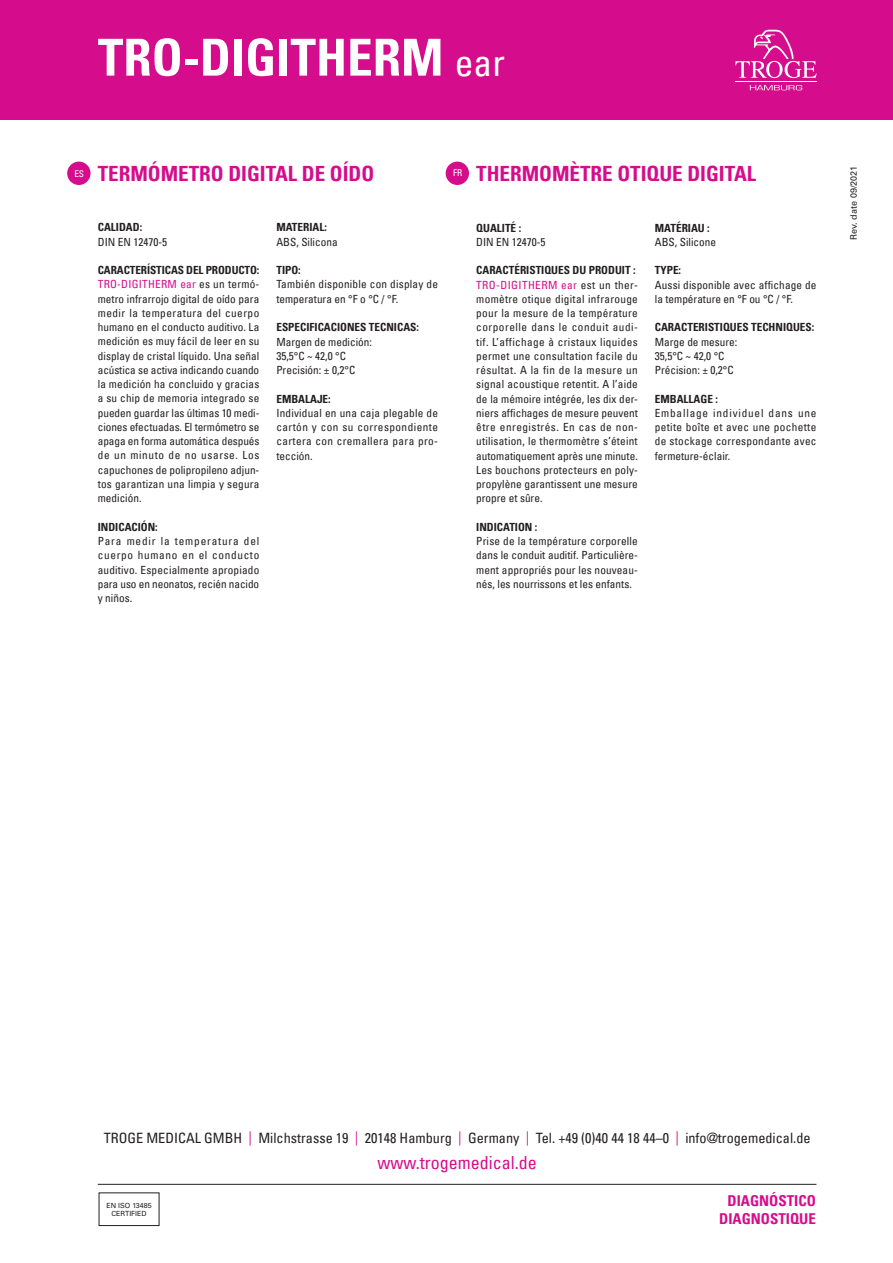
<style>
.page{position:relative;width:893px;height:1263px;background:#fff}
.page>*{position:absolute;margin:0;border:0;box-sizing:border-box;transform-origin:0 0}
.t1{font:51px "Univers Com 67 Bold Cond";color:#fff}
.t2{font:21px "Univers Com 67 Bold Cond";color:#d50d8c}
.t3{font:condensed 18px "Univers Com 57";color:#d50d8c}
.t4{font:15px/18px "Univers Com 67 Bold Cond";color:#d50d8c;text-align:center}
.t5{font:condensed 14.25px "Univers Com 57";color:#231f20}
.t6{font:condensed 11.25px/14.2px "Univers Com 57";color:#231f20;text-align:justify}
.t7{font:11.25px "Univers Com 67 Bold Cond";color:#231f20}
.t8{font:condensed 11.25px/14.2px "Univers Com 57";letter-spacing:.02em;color:#231f20}
.t9{font:condensed 9.3px "Univers Com 57";color:#fff}
.t10{font:9px "Univers LT Pro 55 Roman";color:#231f20}
.t11{font:7.05px/8.4px "Univers LT Pro 55 Roman";color:#231f20;text-align:center}
.s1{font-family:"Univers Com 57";font-stretch:condensed;font-size:37.5px}
.s2{color:#d50d8c}
</style>
<div class="page">
<div style="left:0;top:0;width:893px;height:119px;background:#d50d8c"></div>
<hr style="left:98px;top:1184px;width:718px;height:1px;background:#231f20">
<div style="left:67px;top:162px;width:24px;height:23px;background:#d50d8c;border-radius:50%"></div>
<div style="left:446px;top:162px;width:23px;height:23px;background:#d50d8c;border-radius:50%"></div>
<hr style="left:735px;top:81px;width:82px;height:1px;background:#fff">
<svg style="left:750px;top:85px;width:52px;height:5px"></svg>
<svg style="left:735px;top:30px;width:82px;height:48px"></svg>
<div style="left:99px;top:1192px;width:60px;height:34px;border:1px solid #231f20"></div>
<h1 class="t1" style="left:98px;top:26px;width:408px">TRO-DIGITHERM <span class="s1">ear</span></h1>
<h2 class="t2" style="left:98px;top:161px;width:278px">TERMÓMETRO DIGITAL DE OÍDO</h2>
<h2 class="t2" style="left:476px;top:161px;width:281px">THERMOMÈTRE OTIQUE DIGITAL</h2>
<p class="t9" style="left:74px;top:167px;width:11px">ES</p>
<p class="t9" style="left:453px;top:167px;width:11px">FR</p>
<p class="t7" style="left:98px;top:220px;width:46px">CALIDAD:</p>
<p class="t6" style="left:98px;top:234px;width:71px">DIN EN 12470-5</p>
<p class="t7" style="left:98px;top:263px;width:163px">CARACTERÍSTICAS DEL PRODUCTO:</p>
<p class="t6" style="left:98px;top:277px;width:163px"><span class="s2">TRO-DIGITHERM ear</span> es un termó&shy;metro infrarrojo digital de oído para medir la temperatura del cuerpo humano en el conducto auditivo. La medición es muy fácil de leer en su display de cristal líquido. Una señal acústica se activa indicando cuando la medición ha concluido y gracias a su chip de memoria integrado se pueden guardar las últimas 10 medi&shy;ciones efectuadas. El termómetro se apaga en forma automática después de un minuto de no usarse. Los capuchones de polipropileno adjun&shy;tos garantizan una limpia y segura medición.</p>
<p class="t7" style="left:98px;top:520px;width:62px">INDICACIÓN:</p>
<p class="t6" style="left:98px;top:534px;width:163px">Para medir la temperatura del cuerpo humano en el conducto auditivo. Especialmente apropiado para uso en neonatos, recién nacido y niños.</p>
<p class="t7" style="left:276px;top:221px;width:52px">MATERIAL:</p>
<p class="t6" style="left:276px;top:234px;width:63px">ABS, Silicona</p>
<p class="t7" style="left:276px;top:263px;width:26px">TIPO:</p>
<p class="t8" style="left:276px;top:277px;width:163px">También disponible con display de temperatura en °F o °C / °F.</p>
<p class="t7" style="left:276px;top:320px;width:144px">ESPECIFICACIONES TECNICAS:</p>
<p class="t6" style="left:276px;top:334px;width:97px;text-align:left">Margen de medición:<br>35,5°C ~ 42,0 °C<br>Precisión: ± 0,2°C</p>
<p class="t7" style="left:276px;top:392px;width:56px">EMBALAJE:</p>
<p class="t6" style="left:276px;top:405px;width:163px">Individual en una caja plegable de cartón y con su correspondiente cartera con cremallera para pro&shy;tección.</p>
<p class="t7" style="left:476px;top:221px;width:46px">QUALITÉ :</p>
<p class="t6" style="left:476px;top:234px;width:71px">DIN EN 12470-5</p>
<p class="t7" style="left:476px;top:263px;width:161px">CARACTÉRISTIQUES DU PRODUIT :</p>
<p class="t6" style="left:476px;top:277px;width:163px"><span class="s2">TRO-DIGITHERM ear</span> est un ther&shy;momètre otique digital infrarouge pour la mesure de la température corporelle dans le conduit audi&shy;tif. L’affichage à cristaux liquides permet une consultation facile du résultat. A la fin de la mesure un signal acoustique retentit. A l’aide de la mémoire intégrée, les dix der&shy;niers affichages de mesure peuvent être enregistrés. En cas de non&shy;utilisation, le thermomètre s’éteint automatiquement après une minute.<br>Les bouchons protecteurs en poly&shy;propylène garantissent une mesure propre et sûre.</p>
<p class="t7" style="left:476px;top:520px;width:63px">INDICATION :</p>
<p class="t6" style="left:476px;top:534px;width:163px">Prise de la température corporelle dans le conduit auditif. Particulière&shy;ment appropriés pour les nouveau&shy;nés, les nourrissons et les enfants.</p>
<p class="t7" style="left:655px;top:221px;width:56px">MATÉRIAU :</p>
<p class="t6" style="left:655px;top:235px;width:63px">ABS, Silicone</p>
<p class="t7" style="left:655px;top:263px;width:28px">TYPE:</p>
<p class="t6" style="left:655px;top:277px;width:163px">Aussi disponible avec affichage de la température en °F ou °C / °F.</p>
<p class="t7" style="left:655px;top:320px;width:161px">CARACTERISTIQUES TECHNIQUES:</p>
<p class="t6" style="left:655px;top:334px;width:84px;text-align:left">Marge de mesure:<br>35,5°C ~ 42,0 °C<br>Précision: ± 0,2°C</p>
<p class="t7" style="left:655px;top:392px;width:65px">EMBALLAGE :</p>
<p class="t6" style="left:655px;top:406px;width:163px">Emballage individuel dans une petite boîte et avec une pochette de stockage correspondante avec fermeture-éclair.</p>
<p class="t10" style="left:848px;top:240px;width:76px;rotate:-90deg">Rev. date 09/2021</p>
<p class="t5" style="left:104px;top:1129px;width:708px">TROGE MEDICAL GMBH <span class="s2">|</span> Milchstrasse 19 <span class="s2">|</span> 20148 Hamburg <span class="s2">|</span> Germany <span class="s2">|</span> Tel. +49 (0)40 44 18 44–0 <span class="s2">|</span> info@trogemedical.de</p>
<h3 class="t3" style="left:377px;top:1151px;width:161px">www.trogemedical.de</h3>
<p class="t11" style="left:106px;top:1201px;width:47px">EN ISO 13485<br>CERTIFIED</p>
<h3 class="t4" style="left:719px;top:1192px;width:98px">DIAGNÓSTICO<br>DIAGNOSTIQUE</h3>
</div>
